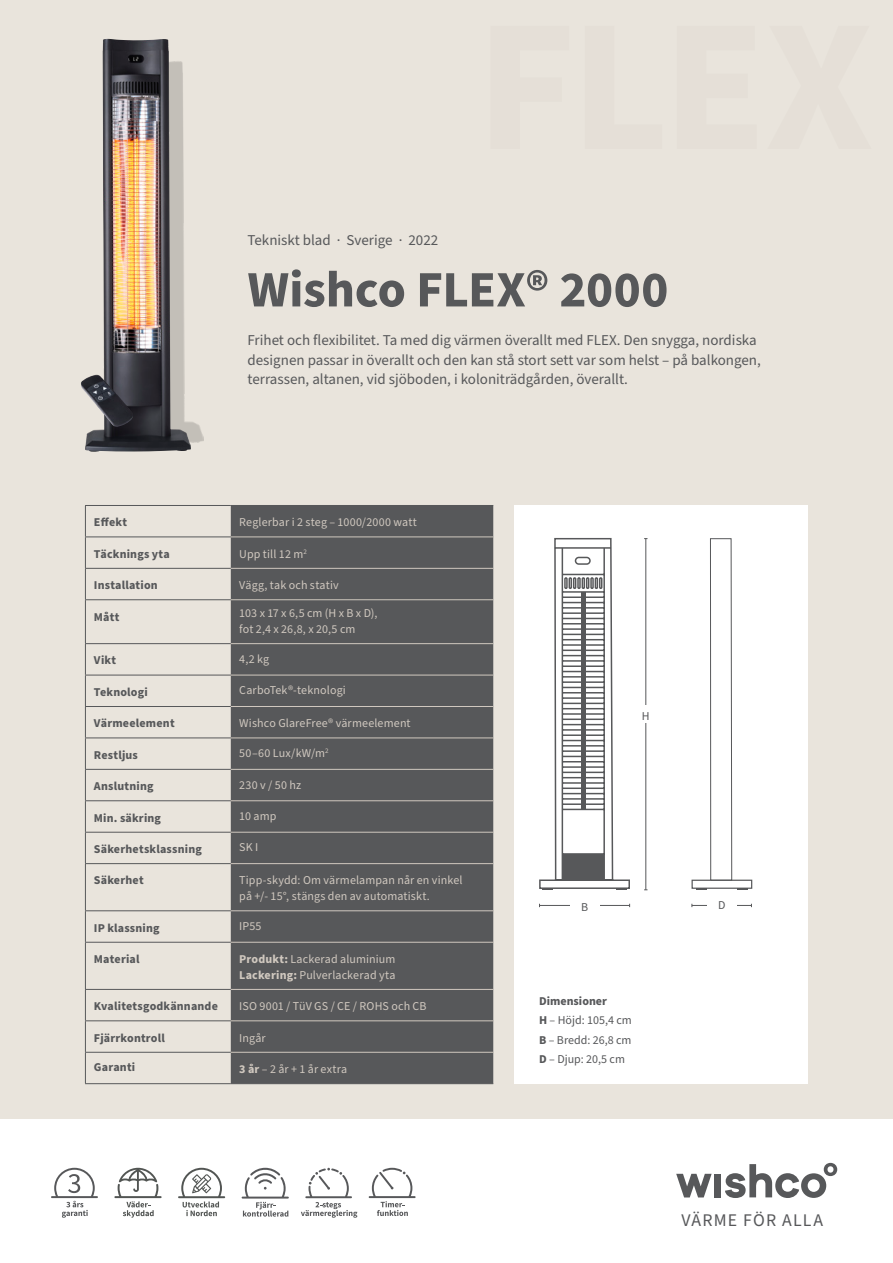
<style>
.page{position:relative;width:893px;height:1263px;background:#fff}
.page>*{position:absolute;margin:0;border:0;box-sizing:border-box;transform-origin:0 0}
.t1{font:700 51px "Source Sans Pro";letter-spacing:-.005em;color:#57585a}
.t2{font:17.7px "Source Sans Pro";letter-spacing:.065em;color:#57585a}
.t3{font:15px/19.5px "Source Sans Pro";color:#57585a}
.Brød{font:12px/15.8px "Source Sans Pro";letter-spacing:.01em;color:#d0c8bf}
.Brød-2{font:700 12px "Source Sans Pro";letter-spacing:.015em;color:#57585a}
.t4{font:12px "Source Sans Pro";color:#57585a}
.s1{font-weight:700}
</style>
<div class="page">
<div style="left:0;top:0;width:893px;height:1118px;background:#e9e4dc"></div>
<div style="left:514px;top:505px;width:294px;height:579px;background:#fff"></div>
<hr style="left:539px;top:905px;width:91px;height:1px;background:#57585a">
<hr style="left:692px;top:905px;width:59px;height:1px;background:#57585a">
<div style="left:570px;top:897px;width:29px;height:17px;background:#fff"></div>
<div style="left:707px;top:897px;width:30px;height:17px;background:#fff"></div>
<hr style="left:645px;top:539px;width:1px;height:351px;background:#57585a">
<div style="left:631px;top:706px;width:30px;height:17px;background:#fff"></div>
<div style="left:231px;top:506px;width:262px;height:577px;background:#57585a"></div>
<hr style="left:231px;top:800px;width:262px;height:1px;background:#d0c8bf">
<hr style="left:85px;top:506px;width:1px;height:30px;background:#57585a">
<hr style="left:85px;top:505px;width:146px;height:1px;background:#57585a">
<hr style="left:231px;top:505px;width:262px;height:1px;background:#57585a">
<hr style="left:231px;top:536px;width:262px;height:1px;background:#d0c8bf">
<hr style="left:231px;top:568px;width:262px;height:1px;background:#d0c8bf">
<hr style="left:231px;top:599px;width:262px;height:1px;background:#d0c8bf">
<hr style="left:231px;top:643px;width:262px;height:1px;background:#d0c8bf">
<hr style="left:231px;top:675px;width:262px;height:1px;background:#d0c8bf">
<hr style="left:231px;top:706px;width:262px;height:1px;background:#d0c8bf">
<hr style="left:231px;top:737px;width:262px;height:1px;background:#d0c8bf">
<hr style="left:231px;top:769px;width:262px;height:1px;background:#d0c8bf">
<hr style="left:231px;top:832px;width:262px;height:1px;background:#d0c8bf">
<hr style="left:231px;top:863px;width:262px;height:1px;background:#d0c8bf">
<hr style="left:231px;top:910px;width:262px;height:1px;background:#d0c8bf">
<hr style="left:231px;top:942px;width:262px;height:1px;background:#d0c8bf">
<hr style="left:231px;top:989px;width:262px;height:1px;background:#d0c8bf">
<hr style="left:231px;top:1020px;width:262px;height:1px;background:#d0c8bf">
<hr style="left:231px;top:1052px;width:262px;height:1px;background:#d0c8bf">
<hr style="left:85px;top:537px;width:1px;height:31px;background:#57585a">
<hr style="left:85px;top:569px;width:1px;height:30px;background:#57585a">
<hr style="left:85px;top:600px;width:1px;height:43px;background:#57585a">
<hr style="left:85px;top:644px;width:1px;height:31px;background:#57585a">
<hr style="left:85px;top:536px;width:146px;height:1px;background:#57585a">
<hr style="left:85px;top:568px;width:146px;height:1px;background:#57585a">
<hr style="left:85px;top:599px;width:146px;height:1px;background:#57585a">
<hr style="left:85px;top:643px;width:146px;height:1px;background:#57585a">
<hr style="left:85px;top:675px;width:1px;height:31px;background:#57585a">
<hr style="left:85px;top:675px;width:146px;height:1px;background:#57585a">
<hr style="left:85px;top:707px;width:1px;height:30px;background:#57585a">
<hr style="left:85px;top:738px;width:1px;height:31px;background:#57585a">
<hr style="left:85px;top:706px;width:146px;height:1px;background:#57585a">
<hr style="left:85px;top:737px;width:146px;height:1px;background:#57585a">
<hr style="left:85px;top:770px;width:1px;height:30px;background:#57585a">
<hr style="left:85px;top:769px;width:146px;height:1px;background:#57585a">
<hr style="left:85px;top:801px;width:1px;height:31px;background:#57585a">
<hr style="left:85px;top:800px;width:146px;height:1px;background:#57585a">
<hr style="left:85px;top:832px;width:1px;height:31px;background:#57585a">
<hr style="left:85px;top:864px;width:1px;height:46px;background:#57585a">
<hr style="left:85px;top:911px;width:1px;height:31px;background:#57585a">
<hr style="left:85px;top:942px;width:1px;height:47px;background:#57585a">
<hr style="left:85px;top:990px;width:1px;height:30px;background:#57585a">
<hr style="left:85px;top:832px;width:146px;height:1px;background:#57585a">
<hr style="left:85px;top:863px;width:146px;height:1px;background:#57585a">
<hr style="left:85px;top:910px;width:146px;height:1px;background:#57585a">
<hr style="left:85px;top:942px;width:146px;height:1px;background:#57585a">
<hr style="left:85px;top:989px;width:146px;height:1px;background:#57585a">
<hr style="left:85px;top:1021px;width:1px;height:31px;background:#57585a">
<hr style="left:85px;top:1020px;width:146px;height:1px;background:#57585a">
<hr style="left:85px;top:1053px;width:1px;height:30px;background:#57585a">
<hr style="left:85px;top:1052px;width:146px;height:1px;background:#57585a">
<hr style="left:85px;top:1083px;width:146px;height:1px;background:#57585a">
<hr style="left:231px;top:1083px;width:262px;height:1px;background:#57585a">
<svg style="left:676px;top:1174px;width:36px;height:23px"></svg>
<div style="left:714px;top:1174px;width:7px;height:23px;background:#57585a"></div>
<svg style="left:725px;top:1163px;width:112px;height:35px"></svg>
<img style="left:191px;top:422px;width:13px;height:21px">
<img style="left:85px;top:39px;width:106px;height:413px">
<svg style="left:539px;top:538px;width:91px;height:352px"></svg>
<div style="left:562px;top:854px;width:42px;height:26px;background:#57585a"></div>
<svg style="left:709px;top:538px;width:24px;height:342px"></svg>
<div style="left:691px;top:880px;width:61px;height:9px;border:1px solid #57585a"></div>
<img style="left:81px;top:375px;width:52px;height:52px">
<svg style="left:369px;top:1168px;width:47px;height:48px"></svg>
<svg style="left:51px;top:1168px;width:47px;height:50px"></svg>
<svg style="left:114px;top:1168px;width:48px;height:50px"></svg>
<svg style="left:178px;top:1168px;width:47px;height:48px"></svg>
<svg style="left:242px;top:1168px;width:47px;height:48px"></svg>
<svg style="left:301px;top:1168px;width:56px;height:50px"></svg>
<p class="t3" style="left:247px;top:231px;width:192px">Tekniskt blad · Sverige · 2022</p>
<p class="t1" style="left:247px;top:255px;width:422px">Wishco FLEX® 2000</p>
<p class="t3" style="left:247px;top:331px;width:515px">Frihet och flexibilitet. Ta med dig värmen överallt med FLEX. Den snygga, nordiska designen passar in överallt och den kan stå stort sett var som helst – på balkongen, terrassen, altanen, vid sjöboden, i koloniträdgården, överallt.</p>
<p class="Brød-2" style="left:94px;top:514px;width:35px">Effekt</p>
<p class="Brød" style="left:239px;top:515px;width:179px">Reglerbar i 2 steg – 1000/2000 watt</p>
<p class="Brød-2" style="left:94px;top:545px;width:77px">Täcknings yta</p>
<p class="Brød" style="left:239px;top:546px;width:69px">Upp till 12 m<sup>2</sup></p>
<p class="Brød-2" style="left:94px;top:577px;width:65px">Installation</p>
<p class="Brød" style="left:239px;top:578px;width:101px">Vägg, tak och stativ</p>
<p class="Brød-2" style="left:94px;top:608px;width:27px">Mått</p>
<p class="Brød" style="left:239px;top:606px;width:140px">103 x 17 x 6,5 cm (H x B x D),</p>
<p class="Brød" style="left:239px;top:621px;width:118px">fot 2,4 x 26,8, x 20,5 cm</p>
<p class="Brød-2" style="left:94px;top:652px;width:24px">Vikt</p>
<p class="Brød" style="left:239px;top:651px;width:32px">4,2 kg</p>
<p class="Brød-2" style="left:94px;top:684px;width:55px">Teknologi</p>
<p class="Brød" style="left:239px;top:683px;width:108px">CarboTek®-teknologi</p>
<p class="Brød-2" style="left:94px;top:715px;width:82px">Värmeelement</p>
<p class="Brød" style="left:239px;top:716px;width:173px">Wishco GlareFree® värmeelement</p>
<p class="Brød-2" style="left:94px;top:746px;width:46px">Restljus</p>
<p class="Brød" style="left:239px;top:746px;width:91px">50–60 Lux/kW/m<sup>2</sup></p>
<p class="Brød-2" style="left:94px;top:778px;width:61px">Anslutning</p>
<p class="Brød" style="left:239px;top:777px;width:63px">230 v / 50 hz</p>
<p class="Brød-2" style="left:94px;top:809px;width:69px">Min. säkring</p>
<p class="Brød" style="left:239px;top:808px;width:39px">10 amp</p>
<p class="Brød-2" style="left:94px;top:841px;width:109px">Säkerhetsklassning</p>
<p class="Brød" style="left:239px;top:840px;width:21px">SK I</p>
<p class="Brød-2" style="left:94px;top:872px;width:51px">Säkerhet</p>
<p class="Brød" style="left:239px;top:873px;width:225px">Tipp-skydd: Om värmelampan når en vinkel på +/- 15°, stängs den av automatiskt.</p>
<p class="Brød-2" style="left:94px;top:919px;width:67px">IP klassning</p>
<p class="Brød" style="left:239px;top:918px;width:24px">IP55</p>
<p class="Brød-2" style="left:94px;top:951px;width:47px">Material</p>
<p class="Brød" style="left:239px;top:951px;width:158px"><span class="s1">Produkt:</span> Lackerad aluminium</p>
<p class="Brød" style="left:239px;top:967px;width:158px"><span class="s1">Lackering:</span> Pulverlackerad yta</p>
<p class="Brød-2" style="left:94px;top:998px;width:126px">Kvalitetsgodkännande</p>
<p class="Brød" style="left:239px;top:999px;width:189px">ISO 9001 / TüV GS / CE / ROHS och CB</p>
<p class="Brød-2" style="left:94px;top:1029px;width:73px">Fjärrkontroll</p>
<p class="Brød" style="left:239px;top:1030px;width:28px">Ingår</p>
<p class="Brød-2" style="left:94px;top:1059px;width:43px">Garanti</p>
<p class="Brød" style="left:239px;top:1061px;width:110px"><span class="s1">3 år</span> – 2 år + 1 år extra</p>
<p class="t4" style="left:642px;top:708px;width:9px">H</p>
<p class="t4" style="left:581px;top:899px;width:9px">B</p>
<p class="t4" style="left:718px;top:897px;width:9px">D</p>
<p class="Brød-2" style="left:539px;top:992px;width:69px">Dimensioner</p>
<p class="t4" style="left:539px;top:1012px;width:94px"><span class="s1">H</span> – Höjd: 105,4 cm</p>
<p class="t4" style="left:539px;top:1031px;width:94px"><span class="s1">B</span> – Bredd: 26,8 cm</p>
<p class="t4" style="left:539px;top:1051px;width:87px"><span class="s1">D</span> – Djup: 20,5 cm</p>
<p class="t2" style="left:681px;top:1208px;width:143px">VÄRME FÖR ALLA</p>
</div>
